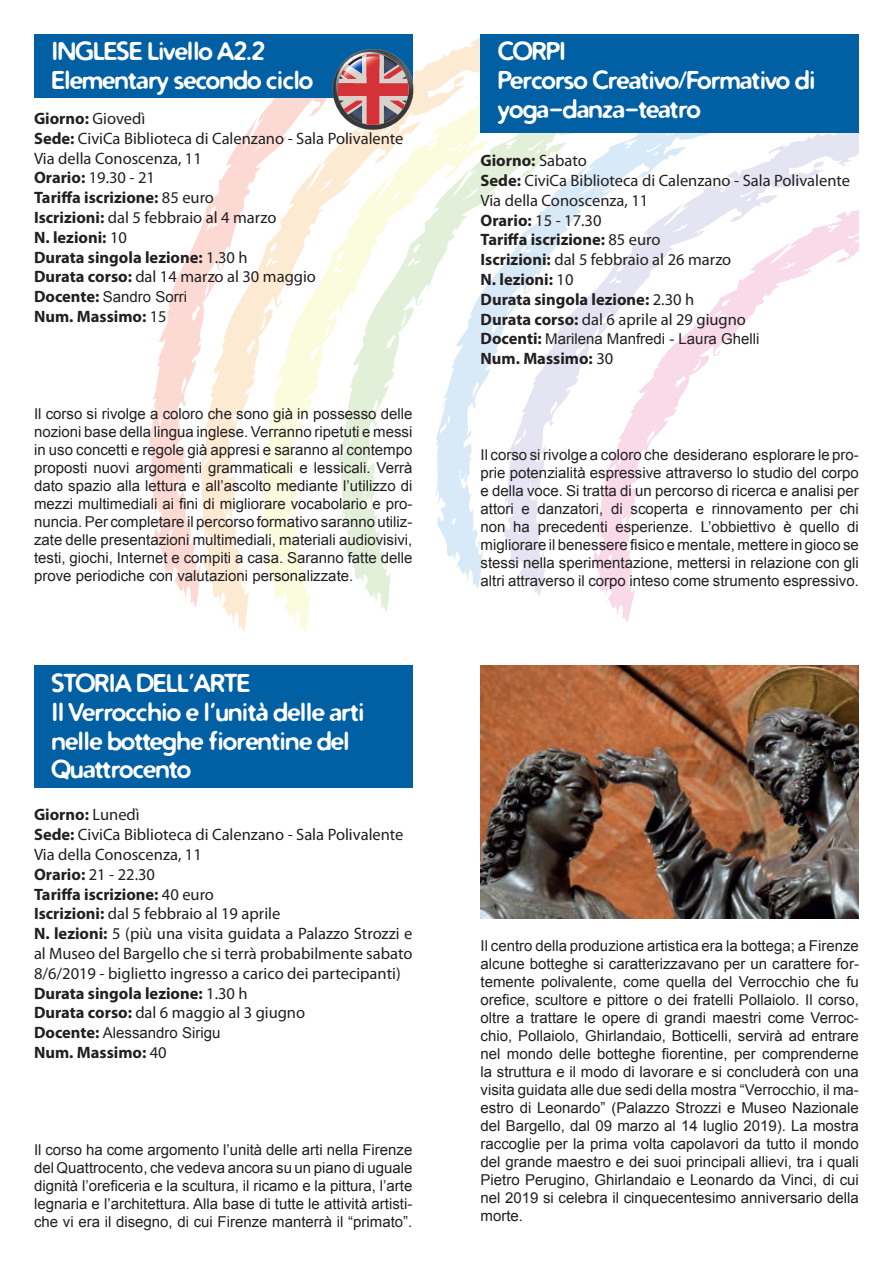
<style>
.page{position:relative;width:893px;height:1263px;background:#fff}
.page>*{position:absolute;margin:0;border:0;box-sizing:border-box;transform-origin:0 0}
.t1{font:700 24px/28.8px "Distro";color:#fff}
.t2{font:16.5px/19.8px "Myriad Pro";color:#231f20}
.t3{font:700 16.5px "Myriad Pro";color:#231f20}
.t4{font:15px/18px "Arial";color:#231f20;text-align:justify}
.s1{font-weight:700}
.s2{font-family:"Myriad Pro";font-weight:700;font-size:16.5px}
.s3{font-weight:400}
</style>
<div class="page">
<svg style="left:149px;top:234px;width:50px;height:373px;fill:#fcdbd4"></svg>
<svg style="left:199px;top:115px;width:62px;height:516px"></svg>
<svg style="left:261px;top:98px;width:78px;height:533px"></svg>
<svg style="left:339px;top:34px;width:141px;height:578px"></svg>
<svg style="left:360px;top:62px;width:76px;height:305px"></svg>
<svg style="left:436px;top:39px;width:67px;height:550px"></svg>
<svg style="left:503px;top:133px;width:356px;height:463px"></svg>
<svg style="left:593px;top:210px;width:266px;height:412px"></svg>
<div style="left:34px;top:34px;width:378px;height:64px;background:#015fa4"></div>
<div style="left:480px;top:34px;width:379px;height:99px;background:#015fa4"></div>
<div style="left:34px;top:665px;width:378px;height:123px;background:#015fa4"></div>
<svg style="left:328px;top:48px;width:90px;height:86px"></svg>
<img style="left:480px;top:665px;width:379px;height:253px">
<h1 class="t1" style="left:51px;top:37px;width:263px">INGLESE Livello A2.2<br>Elementary secondo ciclo</h1>
<h1 class="t1" style="left:498px;top:37px;width:319px">CORPI<br>Percorso Creativo/Formativo di yoga-danza-teatro</h1>
<p class="t2" style="left:34px;top:109px;width:371px"><span class="s1">Giorno:</span> Giovedì<br><span class="s1">Sede:</span> CiviCa Biblioteca di Calenzano - Sala Polivalente<br>Via della Conoscenza, 11<br><span class="s1">Orario:</span> 19.30 - 21<br><span class="s1">Tariffa iscrizione:</span> 85 euro<br><span class="s1">Iscrizioni:</span> dal 5 febbraio al 4 marzo<br><span class="s1">N. lezioni:</span> 10<br><span class="s1">Durata singola lezione:</span> 1.30 h<br><span class="s1">Durata corso:</span> dal 14 marzo al 30 maggio</p>
<p class="t4" style="left:34px;top:288px;width:155px"><span class="s2">Docente:</span> Sandro Sorri</p>
<p class="t3" style="left:34px;top:307px;width:134px">Num. Massimo: <span class="s3">15</span></p>
<p class="t2" style="left:480px;top:151px;width:371px"><span class="s1">Giorno:</span> Sabato<br><span class="s1">Sede:</span> CiviCa Biblioteca di Calenzano - Sala Polivalente<br>Via della Conoscenza, 11<br><span class="s1">Orario:</span> 15 - 17.30<br><span class="s1">Tariffa iscrizione:</span> 85 euro<br><span class="s1">Iscrizioni:</span> dal 5 febbraio al 26 marzo<br><span class="s1">N. lezioni:</span> 10<br><span class="s1">Durata singola lezione:</span> 2.30 h<br><span class="s1">Durata corso:</span> dal 6 aprile al 29 giugno</p>
<p class="t4" style="left:480px;top:330px;width:280px"><span class="s2">Docenti:</span> Marilena Manfredi - Laura Ghelli</p>
<p class="t3" style="left:480px;top:349px;width:134px">Num. Massimo: <span class="s3">30</span></p>
<p class="t4" style="left:34px;top:405px;width:380px">Il corso si rivolge a coloro che sono già in possesso delle nozioni base della lingua inglese. Verranno ripetuti e messi in uso concetti e regole già appresi e saranno al contempo proposti nuovi argomenti grammaticali e lessicali. Verrà dato spazio alla lettura e all’ascolto mediante l’utilizzo di mezzi multimediali ai fini di migliorare vocabolario e pro&shy;nuncia. Per completare il percorso formativo saranno utiliz&shy;zate delle presentazioni multimediali, materiali audiovisivi, testi, giochi, Internet e compiti a casa. Saranno fatte delle prove periodiche con valutazioni personalizzate.</p>
<h1 class="t1" style="left:51px;top:668px;width:314px">STORIA DELL’ARTE<br>Il Verrocchio e l’unità delle arti nelle botteghe fiorentine del<br>Quattrocento</h1>
<p class="t2" style="left:34px;top:805px;width:380px"><span class="s1">Giorno:</span> Lunedì<br><span class="s1">Sede:</span> CiviCa Biblioteca di Calenzano - Sala Polivalente Via della Conoscenza, 11<br><span class="s1">Orario:</span> 21 - 22.30<br><span class="s1">Tariffa iscrizione:</span> 40 euro<br><span class="s1">Iscrizioni:</span> dal 5 febbraio al 19 aprile<br><span class="s1">N. lezioni:</span> 5 (più una visita guidata a Palazzo Strozzi e al Museo del Bargello che si terrà probabilmente sabato 8/6/2019 - biglietto ingresso a carico dei partecipanti)<br><span class="s1">Durata singola lezione:</span> 1.30 h<br><span class="s1">Durata corso:</span> dal 6 maggio al 3 giugno</p>
<p class="t4" style="left:34px;top:1024px;width:188px"><span class="s2">Docente:</span> Alessandro Sirigu</p>
<p class="t3" style="left:34px;top:1043px;width:134px">Num. Massimo: <span class="s3">40</span></p>
<p class="t4" style="left:34px;top:1141px;width:380px">Il corso ha come argomento l’unità delle arti nella Firenze del Quattrocento, che vedeva ancora su un piano di uguale dignità l’oreficeria e la scultura, il ricamo e la pittura, l’arte legnaria e l’architettura. Alla base di tutte le attività artisti&shy;che vi era il disegno, di cui Firenze manterrà il “primato”.</p>
<p class="t4" style="left:480px;top:445px;width:380px">Il corso si rivolge a coloro che desiderano esplorare le pro&shy;prie potenzialità espressive attraverso lo studio del corpo e della voce. Si tratta di un percorso di ricerca e analisi per attori e danzatori, di scoperta e rinnovamento per chi non ha precedenti esperienze. L’obbiettivo è quello di migliorare il benessere fisico e mentale, mettere in gioco se stessi nella sperimentazione, mettersi in relazione con gli altri attraverso il corpo inteso come strumento espressivo.</p>
<p class="t4" style="left:480px;top:936px;width:380px">Il centro della produzione artistica era la bottega; a Firenze alcune botteghe si caratterizzavano per un carattere for&shy;temente polivalente, come quella del Verrocchio che fu orefice, scultore e pittore o dei fratelli Pollaiolo. Il corso, oltre a trattare le opere di grandi maestri come Verroc&shy;chio, Pollaiolo, Ghirlandaio, Botticelli, servirà ad entrare nel mondo delle botteghe fiorentine, per comprenderne la struttura e il modo di lavorare e si concluderà con una visita guidata alle due sedi della mostra “Verrocchio, il ma&shy;estro di Leonardo” (Palazzo Strozzi e Museo Nazionale del Bargello, dal 09 marzo al 14 luglio 2019). La mostra raccoglie per la prima volta capolavori da tutto il mondo del grande maestro e dei suoi principali allievi, tra i quali Pietro Perugino, Ghirlandaio e Leonardo da Vinci, di cui nel 2019 si celebra il cinquecentesimo anniversario della morte.</p>
</div>
